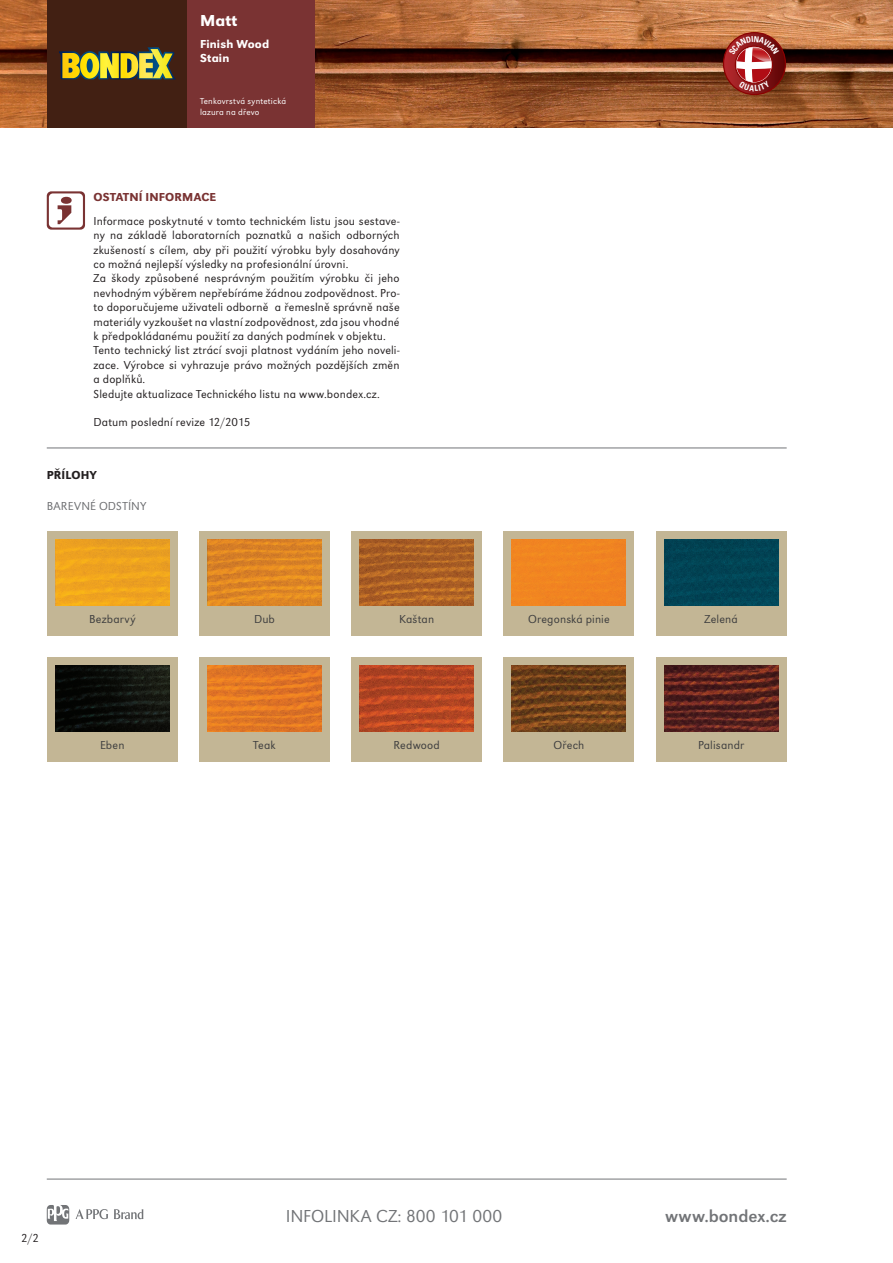
<style>
.page{position:relative;width:893px;height:1263px;background:#fff}
.page>*{position:absolute;margin:0;border:0;box-sizing:border-box;transform-origin:0 0}
.t1{font:300 18px "URW Grotesk TCE";letter-spacing:-.005em;color:#727477}
.t2{font:18px "URW Grotesk TCE";color:#727477}
.t3{font:500 16.5px "URW Grotesk TCE";color:#fff}
.t4{font:300 12px/14.4px "URW Grotesk TCE";letter-spacing:.01em;color:#231f20;text-align:justify}
.t5{font:300 12px "URW Grotesk TCE";letter-spacing:.01em;color:#3e3e3f}
.t6{font:500 12px "URW Grotesk TCE";letter-spacing:.015em;color:#7a3333}
.t7{font:500 12px/14.4px "URW Grotesk TCE";letter-spacing:.015em;color:#fff}
.t8{font:300 12px "URW Grotesk TCE";letter-spacing:.02em;color:#6c6d70}
.t9{font:500 12px "URW Grotesk TCE";letter-spacing:.01em;color:#231f20}
.t10{font:300 9px "URW Grotesk TCE";letter-spacing:.02em;color:#fff}
</style>
<div class="page">
<img style="left:0;top:0;width:893px;height:128px">
<hr style="left:47px;top:1179px;width:740px;height:1px;background:#727477">
<svg style="left:47px;top:1205px;width:97px;height:19px"></svg>
<svg style="left:47px;top:191px;width:38px;height:39px"></svg>
<div style="left:47px;top:0;width:140px;height:128px;background:#422013"></div>
<svg style="left:59px;top:47px;width:116px;height:32px"></svg>
<div style="left:187px;top:0;width:128px;height:128px;background:#7a3333"></div>
<hr style="left:47px;top:448px;width:740px;height:1px;background:#727477">
<div style="left:47px;top:531px;width:131px;height:105px;background:#c3b695"></div>
<img style="left:55px;top:540px;width:114px;height:65px">
<div style="left:199px;top:531px;width:131px;height:105px;background:#c3b695"></div>
<img style="left:207px;top:540px;width:114px;height:65px">
<div style="left:351px;top:531px;width:131px;height:105px;background:#c3b695"></div>
<img style="left:360px;top:540px;width:114px;height:65px">
<div style="left:503px;top:531px;width:131px;height:105px;background:#c3b695"></div>
<div style="left:512px;top:540px;width:114px;height:65px;background:#f18421"></div>
<div style="left:656px;top:531px;width:131px;height:105px;background:#c3b695"></div>
<img style="left:664px;top:540px;width:114px;height:65px">
<div style="left:47px;top:657px;width:131px;height:105px;background:#c3b695"></div>
<img style="left:55px;top:666px;width:114px;height:65px">
<div style="left:199px;top:657px;width:131px;height:105px;background:#c3b695"></div>
<img style="left:207px;top:666px;width:114px;height:65px">
<div style="left:351px;top:657px;width:131px;height:105px;background:#c3b695"></div>
<img style="left:360px;top:666px;width:114px;height:65px">
<div style="left:503px;top:657px;width:131px;height:105px;background:#c3b695"></div>
<img style="left:512px;top:666px;width:114px;height:65px">
<div style="left:656px;top:657px;width:131px;height:105px;background:#c3b695"></div>
<img style="left:664px;top:666px;width:114px;height:65px">
<svg style="left:723px;top:32px;width:63px;height:63px;background:#a2413a"></svg>
<p class="t3" style="left:200px;top:11px;width:39px">Matt</p>
<p class="t7" style="left:200px;top:37px;width:71px">Finish Wood<br>Stain</p>
<p class="t10" style="left:200px;top:96px;width:88px">Tenkovrstvá syntetická</p>
<p class="t10" style="left:200px;top:107px;width:61px">lazura na dřevo</p>
<p class="t6" style="left:94px;top:190px;width:124px">OSTATNÍ INFORMACE</p>
<p class="t4" style="left:94px;top:213px;width:308px">Informace poskytnuté v tomto technickém listu jsou sestave&shy;ny na základě laboratorních poznatků a našich odborných zkušeností s cílem, aby při použití výrobku byly dosahovány co možná nejlepší výsledky na profesionální úrovni.</p>
<p class="t4" style="left:94px;top:271px;width:308px">Za škody způsobené nesprávným použitím výrobku či jeho nevhodným výběrem nepřebíráme žádnou zodpovědnost. Pro&shy;to doporučujeme uživateli odborně a řemeslně správně naše materiály vyzkoušet na vlastní zodpovědnost, zda jsou vhodné k předpokládanému použití za daných podmínek v objektu.</p>
<p class="t4" style="left:94px;top:343px;width:308px">Tento technický list ztrácí svoji platnost vydáním jeho noveli&shy;zace. Výrobce si vyhrazuje právo možných pozdějších změn a doplňků.</p>
<p class="t4" style="left:94px;top:386px;width:288px">Sledujte aktualizace Technického listu na www.bondex.cz.</p>
<p class="t4" style="left:94px;top:415px;width:158px">Datum poslední revize 12/2015</p>
<p class="t9" style="left:47px;top:468px;width:52px">PŘÍLOHY</p>
<p class="t8" style="left:47px;top:499px;width:101px">BAREVNÉ ODSTÍNY</p>
<p class="t5" style="left:89px;top:612px;width:48px">Bezbarvý</p>
<p class="t5" style="left:254px;top:612px;width:22px">Dub</p>
<p class="t5" style="left:399px;top:612px;width:37px">Kaštan</p>
<p class="t5" style="left:528px;top:612px;width:83px">Oregonská pinie</p>
<p class="t5" style="left:704px;top:612px;width:35px">Zelená</p>
<p class="t5" style="left:100px;top:738px;width:26px">Eben</p>
<p class="t5" style="left:253px;top:738px;width:24px">Teak</p>
<p class="t5" style="left:394px;top:738px;width:48px">Redwood</p>
<p class="t5" style="left:554px;top:738px;width:32px">Ořech</p>
<p class="t5" style="left:698px;top:738px;width:48px">Palisandr</p>
<p class="t4" style="left:21px;top:1231px;width:19px">2/2</p>
<p class="t1" style="left:286px;top:1206px;width:218px">INFOLINKA CZ: 800 101 000</p>
<p class="t2" style="left:665px;top:1205px;width:123px">www.bondex.cz</p>
</div>
